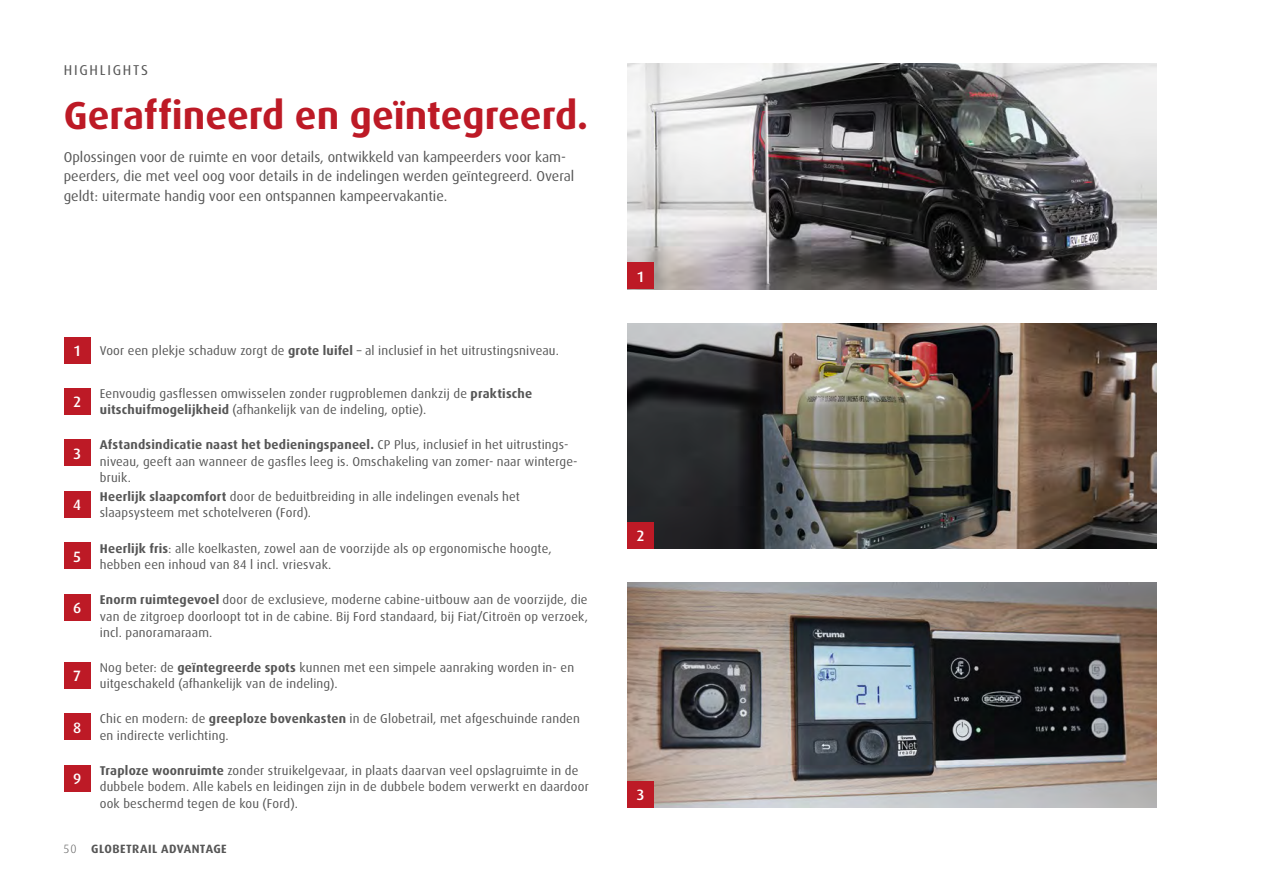
<style>
.page{position:relative;width:1263px;height:893px;background:#fff}
.page>*{position:absolute;margin:0;border:0;box-sizing:border-box;transform-origin:0 0}
.t1{font:700 39px "Dax Pro";color:#bd1a26}
.t2{font:500 15px "Dax Pro";color:#fff}
.t3{font:14.25px/19.5px "Dax Pro";color:#565656}
.t4{font:14.25px "Dax Pro";letter-spacing:.12em;color:#565656}
.t5{font:12.75px/16.5px "Dax Pro";letter-spacing:.015em;color:#565656}
.t6{font:700 12px "Dax Pro";letter-spacing:.04em;color:#565656}
.s1{font-weight:700}
.s2{font-weight:300}
</style>
<div class="page">
<img style="left:627px;top:64px;width:530px;height:225px">
<img style="left:627px;top:583px;width:530px;height:225px">
<img style="left:627px;top:323px;width:530px;height:226px">
<div style="left:627px;top:262px;width:27px;height:27px;background:#bd1a26"></div>
<div style="left:627px;top:522px;width:27px;height:27px;background:#bd1a26"></div>
<div style="left:627px;top:781px;width:27px;height:27px;background:#bd1a26"></div>
<div style="left:64px;top:337px;width:27px;height:26px;background:#bd1a26"></div>
<div style="left:64px;top:542px;width:27px;height:27px;background:#bd1a26"></div>
<div style="left:64px;top:388px;width:27px;height:27px;background:#bd1a26"></div>
<div style="left:64px;top:594px;width:27px;height:27px;background:#bd1a26"></div>
<div style="left:64px;top:713px;width:27px;height:27px;background:#bd1a26"></div>
<div style="left:64px;top:765px;width:27px;height:27px;background:#bd1a26"></div>
<div style="left:64px;top:439px;width:27px;height:27px;background:#bd1a26"></div>
<div style="left:64px;top:491px;width:27px;height:27px;background:#bd1a26"></div>
<div style="left:64px;top:662px;width:27px;height:27px;background:#bd1a26"></div>
<p class="t4" style="left:64px;top:61px;width:86px">HIGHLIGHTS</p>
<h1 class="t1" style="left:64px;top:90px;width:526px">Geraffineerd en geïntegreerd.</h1>
<p class="t3" style="left:64px;top:147px;width:512px">Oplossingen voor de ruimte en voor details, ontwikkeld van kampeerders voor kam&shy;peerders, die met veel oog voor details in de indelingen werden geïntegreerd. Overal geldt: uitermate handig voor een ontspannen kampeervakantie.</p>
<p class="t2" style="left:74px;top:341px;width:8px">1</p>
<p class="t2" style="left:73px;top:392px;width:9px">2</p>
<p class="t2" style="left:73px;top:444px;width:9px">3</p>
<p class="t2" style="left:73px;top:495px;width:9px">4</p>
<p class="t2" style="left:73px;top:547px;width:9px">5</p>
<p class="t2" style="left:73px;top:598px;width:10px">6</p>
<p class="t2" style="left:74px;top:666px;width:9px">7</p>
<p class="t2" style="left:73px;top:718px;width:10px">8</p>
<p class="t2" style="left:73px;top:769px;width:10px">9</p>
<p class="t5" style="left:100px;top:342px;width:459px">Voor een plekje schaduw zorgt de <span class="s1">grote luifel</span> – al inclusief in het uitrustingsniveau.</p>
<p class="t5" style="left:100px;top:385px;width:434px">Eenvoudig gasflessen omwisselen zonder rugproblemen dankzij de <span class="s1">praktische uitschuifmogelijkheid</span> (afhankelijk van de indeling, optie).</p>
<p class="t5" style="left:100px;top:437px;width:479px"><span class="s1">Afstandsindicatie naast het bedieningspaneel.</span> CP Plus, inclusief in het uitrustings&shy;niveau, geeft aan wanneer de gasfles leeg is. Omschakeling van zomer- naar winterge&shy;bruik.</p>
<p class="t5" style="left:100px;top:488px;width:422px"><span class="s1">Heerlijk slaapcomfort</span> door de beduitbreiding in alle indelingen evenals het slaapsysteem met schotelveren (Ford).</p>
<p class="t5" style="left:100px;top:540px;width:453px"><span class="s1">Heerlijk fris</span>: alle koelkasten, zowel aan de voorzijde als op ergonomische hoogte, hebben een inhoud van 84 l incl. vriesvak.</p>
<p class="t5" style="left:100px;top:591px;width:490px;text-align:justify"><span class="s1">Enorm ruimtegevoel</span> door de exclusieve, moderne cabine-uitbouw aan de voorzijde, die van de zitgroep doorloopt tot in de cabine. Bij Ford standaard, bij Fiat/Citroën op verzoek, incl. panoramaraam.</p>
<p class="t5" style="left:100px;top:659px;width:476px">Nog beter: de <span class="s1">geïntegreerde spots</span> kunnen met een simpele aanraking worden in- en uitgeschakeld (afhankelijk van de indeling).</p>
<p class="t5" style="left:100px;top:711px;width:482px">Chic en modern: de <span class="s1">greeploze bovenkasten</span> in de Globetrail, met afgeschuinde randen en indirecte verlichting.</p>
<p class="t5" style="left:100px;top:762px;width:490px"><span class="s1">Traploze woonruimte</span> zonder struikelgevaar, in plaats daarvan veel opslagruimte in de dubbele bodem. Alle kabels en leidingen zijn in de dubbele bodem verwerkt en daardoor ook beschermd tegen de kou (Ford).</p>
<p class="t6" style="left:64px;top:841px;width:165px"><span class="s2">50</span> GLOBETRAIL ADVANTAGE</p>
<p class="t2" style="left:637px;top:267px;width:8px">1</p>
<p class="t2" style="left:637px;top:526px;width:9px">2</p>
<p class="t2" style="left:637px;top:785px;width:9px">3</p>
</div>
